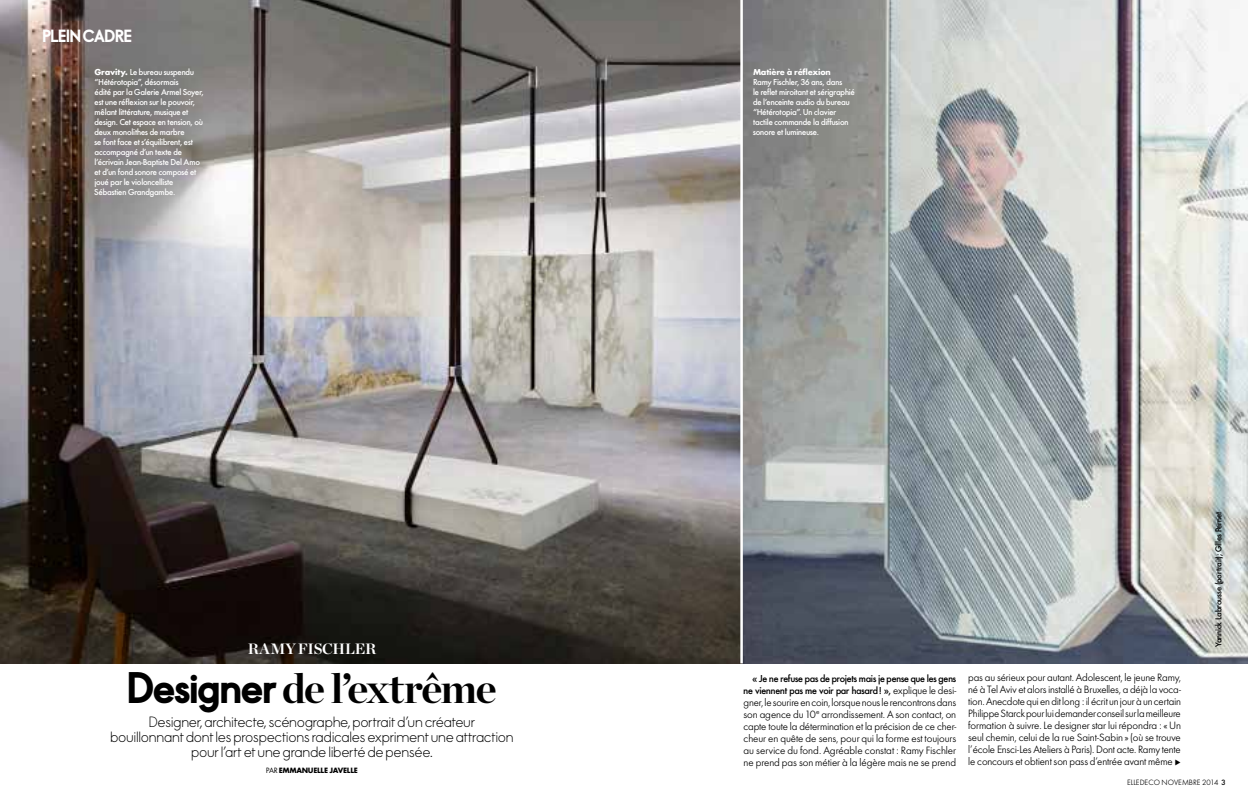
<style>
.page{position:relative;width:1248px;height:808px;background:#fff}
.page>*{position:absolute;margin:0;border:0;box-sizing:border-box;transform-origin:0 0}
.t1{font:700 42px "Chronicle Display";letter-spacing:-.04em;color:#000}
.t2{font:800 16px "Elle Nova C Std";letter-spacing:-.02em;color:#fff}
.t3{font:700 15px "Chronicle Display";letter-spacing:-.015em;color:#fff}
.t4{font:13.5px/15px "Elle Nova C Std";letter-spacing:.025em;color:#000;text-align:center}
.t5{font:11px/12px "Elle Gabor Std Text";letter-spacing:-.01em;color:#000;text-align:justify}
.t6{font:500 10.5px/12px "Elle Gabor Std";letter-spacing:-.01em;color:#000;text-align:right}
.t7{font:500 9px/10px "Elle Gabor Std";letter-spacing:-.01em;color:#fff}
.t8{font:500 9px "Elle Gabor Std";letter-spacing:-.005em;color:#000}
.t9{font:700 9px "Elle Gabor Std";letter-spacing:-.02em;color:#fff}
.t10{font:8px "Elle Gabor Std Text";color:#000}
.t11{font:700 8px "Elle Gabor Std";letter-spacing:-.035em;color:#000}
.s1{font-weight:700}
.s2{font-family:"Elle Nova C Std";font-weight:800;font-size:40px}
.s3{font-weight:400}
.s4{font-family:"Elle Gabor Std Text";font-weight:400;font-size:11px}
.s5{font-family:"Elle Gabor Std";font-weight:500}
</style>
<div class="page">
<img style="left:0;top:0;width:1247px;height:663px">
<hr style="left:740px;top:0;width:2px;height:663px;background:#fff">
<h2 class="t2" style="left:43px;top:27px;width:91px">PLEIN CADRE</h2>
<p class="t7" style="left:94px;top:67px;width:111px"><span class="s1">Gravity.</span> Le bureau suspendu “Hétérotopia”, désormais<br>édité par la Galerie Armel Soyer, est une réflexion sur le pouvoir, mêlant littérature, musique et design. Cet espace en tension, où deux monolithes de marbre<br>se font face et s’équilibrent, est accompagné d’un texte de l’écrivain Jean-Baptiste Del Amo et d’un fond sonore composé et joué par le violoncelliste<br>Sébastien Grandgambe.</p>
<h3 class="t3" style="left:248px;top:637px;width:130px">RAMY FISCHLER</h3>
<h1 class="t1" style="left:127px;top:654px;width:371px"><span class="s2">DESIGNER</span> de l’extrême</h1>
<p class="t4" style="left:110px;top:715px;width:404px">Designer, architecte, scénographe, portrait d’un créateur<br>bouillonnant dont les prospections radicales expriment une attraction pour l’art et une grande liberté de pensée.</p>
<p class="t11" style="left:266px;top:766px;width:92px"><span class="s3">Par</span> Emmanuelle javelle</p>
<p class="t9" style="left:753px;top:66px;width:79px">Matière à réflexion</p>
<p class="t7" style="left:753px;top:77px;width:103px">Ramy Fischler, 36 ans, dans<br>le reflet miroitant et sérigraphié de l’enceinte audio du bureau “Hétérotopia”. Un clavier tactile commande la diffusion sonore et lumineuse.</p>
<p class="t6" style="left:743px;top:672px;width:214px">« Je ne refuse pas de projets mais je pense que les gens ne viennent pas me voir par hasard! », <span class="s4">explique le desi-</span></p>
<p class="t5" style="left:743px;top:696px;width:214px">gner, le sourire en coin, lorsque nous le rencontrons dans son agence du 10<sup>e</sup> arrondissement. A son contact, on capte toute la détermination et la précision de ce cher&shy;cheur en quête de sens, pour qui la forme est toujours au service du fond. Agréable constat : Ramy Fischler ne prend pas son métier à la légère mais ne se prend</p>
<p class="t5" style="left:968px;top:672px;width:214px">pas au sérieux pour autant. Adolescent, le jeune Ramy, né à Tel Aviv et alors installé à Bruxelles, a déjà la voca&shy;tion. Anecdote qui en dit long: il écrit un jour à un certain Philippe Starck pour lui demander conseil sur la meilleure formation à suivre. Le designer star lui répondra : «Un seul chemin, celui de la rue Saint-Sabin » (où se trouve l’école Ensci-Les Ateliers à Paris). Dont acte. Ramy tente le concours et obtient son pass d’entrée avant même ◆</p>
<p class="t8" style="left:1212px;top:647px;width:137px;rotate:-90deg">Yannick Labrousse (portrait); Gilles Pernet</p>
<p class="t10" style="left:1127px;top:778px;width:100px">elledeco NOVEMBRE 2014 <span class="s5">3</span></p>
</div>
